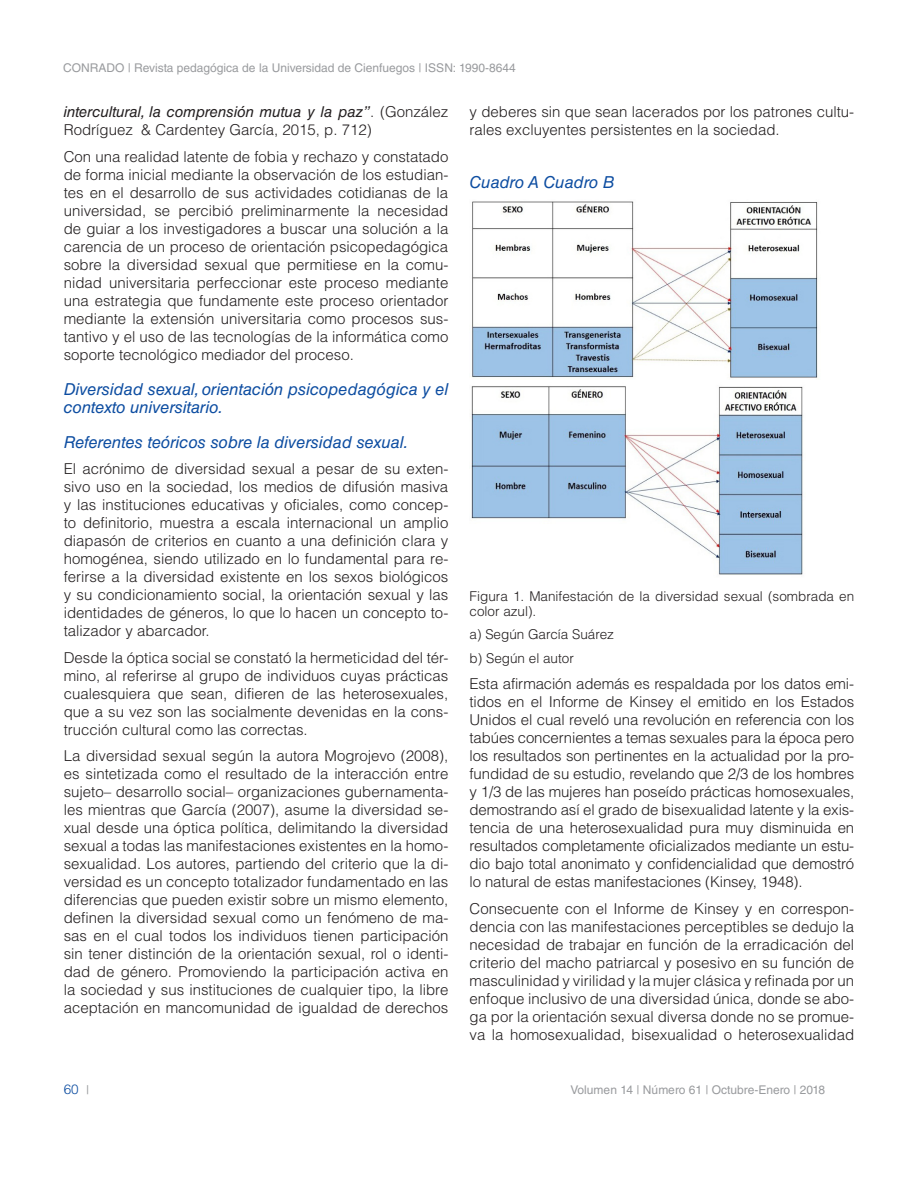
<style>
.page{position:relative;width:918px;height:1188px;background:#fff}
.page>*{position:absolute;margin:0;border:0;box-sizing:border-box;transform-origin:0 0}
.Título_Itálica{font:italic 16.5px/18px "Helvetica LT Std";color:#0d4da1}
.TEXTO{font:300 15px/18px "Helvetica LT Std";color:#231f20;text-align:justify}
.pie_de_foto{font:300 13.5px/15px "Helvetica LT Std";color:#231f20}
.t1{font:300 13.5px "Helvetica LT Std";color:#0d4da1}
.t2{font:12px "Helvetica LT Std";color:#999b9e}
.s1{font-weight:400;font-style:italic}
.s2{font-weight:400;font-size:12px;color:#999b9e}
</style>
<div class="page">
<img style="left:472px;top:201px;width:346px;height:177px">
<img style="left:471px;top:386px;width:332px;height:189px">
<p class="t2" style="left:63px;top:61px;width:454px">CONRADO | Revista pedagógica de la Universidad de Cienfuegos | ISSN: 1990-8644</p>
<p class="TEXTO" style="left:64px;top:103px;width:386px"><span class="s1">intercultural, la comprensión mutua y la paz”</span>. (González<br>Rodríguez &amp; Cardentey García, 2015, p. 712)</p>
<p class="TEXTO" style="left:64px;top:147px;width:386px">Con una realidad latente de fobia y rechazo y constatado de forma inicial mediante la observación de los estudian&shy;tes en el desarrollo de sus actividades cotidianas de la universidad, se percibió preliminarmente la necesidad de guiar a los investigadores a buscar una solución a la carencia de un proceso de orientación psicopedagógica sobre la diversidad sexual que permitiese en la comu&shy;nidad universitaria perfeccionar este proceso mediante una estrategia que fundamente este proceso orientador mediante la extensión universitaria como procesos sus&shy;tantivo y el uso de las tecnologías de la informática como soporte tecnológico mediador del proceso.</p>
<p class="Título_Itálica" style="left:64px;top:380px;width:386px">Diversidad sexual, orientación psicopedagógica y el contexto universitario.</p>
<p class="Título_Itálica" style="left:64px;top:433px;width:346px">Referentes teóricos sobre la diversidad sexual.</p>
<p class="TEXTO" style="left:64px;top:460px;width:386px">El acrónimo de diversidad sexual a pesar de su exten&shy;sivo uso en la sociedad, los medios de difusión masiva y las instituciones educativas y oficiales, como concep&shy;to definitorio, muestra a escala internacional un amplio diapasón de criterios en cuanto a una definición clara y homogénea, siendo utilizado en lo fundamental para re&shy;ferirse a la diversidad existente en los sexos biológicos y su condicionamiento social, la orientación sexual y las identidades de géneros, lo que lo hacen un concepto to&shy;talizador y abarcador.</p>
<p class="TEXTO" style="left:64px;top:648px;width:386px">Desde la óptica social se constató la hermeticidad del tér&shy;mino, al referirse al grupo de individuos cuyas prácticas cualesquiera que sean, difieren de las heterosexuales, que a su vez son las socialmente devenidas en la cons&shy;trucción cultural como las correctas.</p>
<p class="TEXTO" style="left:64px;top:747px;width:386px">La diversidad sexual según la autora Mogrojevo (2008), es sintetizada como el resultado de la interacción entre sujeto– desarrollo social– organizaciones gubernamenta&shy;les mientras que García (2007), asume la diversidad se&shy;xual desde una óptica política, delimitando la diversidad sexual a todas las manifestaciones existentes en la homo&shy;sexualidad. Los autores, partiendo del criterio que la di&shy;versidad es un concepto totalizador fundamentado en las diferencias que pueden existir sobre un mismo elemento, definen la diversidad sexual como un fenómeno de ma&shy;sas en el cual todos los individuos tienen participación sin tener distinción de la orientación sexual, rol o identi&shy;dad de género. Promoviendo la participación activa en la sociedad y sus instituciones de cualquier tipo, la libre aceptación en mancomunidad de igualdad de derechos</p>
<p class="t1" style="left:64px;top:1081px;width:27px">60 <span class="s2">|</span></p>
<p class="TEXTO" style="left:470px;top:103px;width:386px">y deberes sin que sean lacerados por los patrones cultu&shy;rales excluyentes persistentes en la sociedad.</p>
<p class="Título_Itálica" style="left:470px;top:173px;width:147px">Cuadro A Cuadro B</p>
<p class="pie_de_foto" style="left:470px;top:588px;width:386px">Figura 1. Manifestación de la diversidad sexual (sombrada en color azul).</p>
<p class="pie_de_foto" style="left:470px;top:627px;width:146px">a) Según García Suárez</p>
<p class="pie_de_foto" style="left:470px;top:650px;width:106px">b) Según el autor</p>
<p class="TEXTO" style="left:470px;top:675px;width:386px">Esta afirmación además es respaldada por los datos emi&shy;tidos en el Informe de Kinsey el emitido en los Estados Unidos el cual reveló una revolución en referencia con los tabúes concernientes a temas sexuales para la época pero los resultados son pertinentes en la actualidad por la pro&shy;fundidad de su estudio, revelando que 2/3 de los hombres y 1/3 de las mujeres han poseído prácticas homosexuales, demostrando así el grado de bisexualidad latente y la exis&shy;tencia de una heterosexualidad pura muy disminuida en resultados completamente oficializados mediante un estu&shy;dio bajo total anonimato y confidencialidad que demostró lo natural de estas manifestaciones (Kinsey, 1948).</p>
<p class="TEXTO" style="left:470px;top:899px;width:386px">Consecuente con el Informe de Kinsey y en correspon&shy;dencia con las manifestaciones perceptibles se dedujo la necesidad de trabajar en función de la erradicación del criterio del macho patriarcal y posesivo en su función de masculinidad y virilidad y la mujer clásica y refinada por un enfoque inclusivo de una diversidad única, donde se abo&shy;ga por la orientación sexual diversa donde no se promue&shy;va la homosexualidad, bisexualidad o heterosexualidad</p>
<p class="t2" style="left:571px;top:1083px;width:256px">Volumen 14 | Número 61 | Octubre-Enero | 2018</p>
</div>
